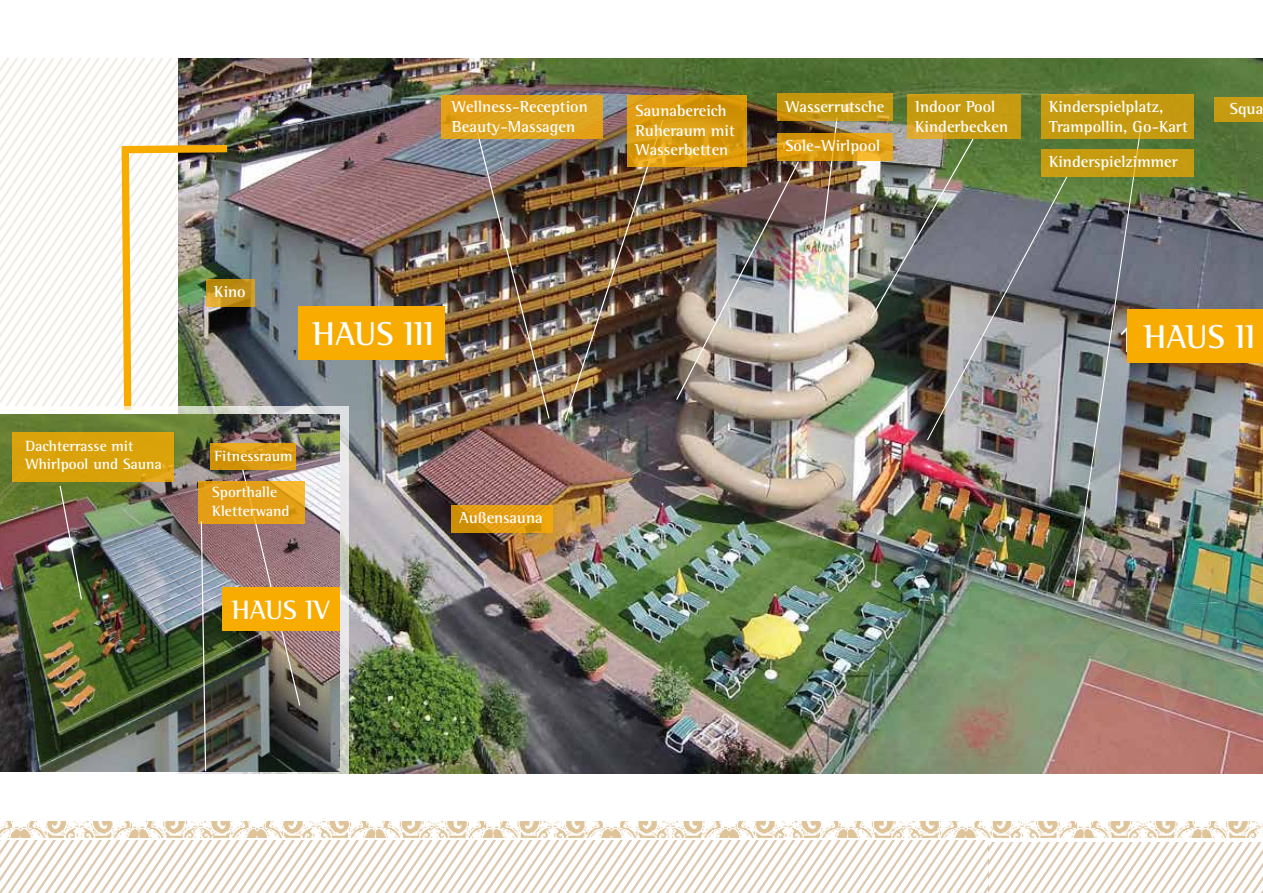
<style>
.page{position:relative;width:1263px;height:893px;background:#fff}
.page>*{position:absolute;margin:0;border:0;box-sizing:border-box;transform-origin:0 0}
.t1{font:700 33.9px "Rotis Semi Serif";color:#fff}
.t2{font:700 27.3px "Rotis Semi Serif";color:#fff}
.t3{font:700 16.35px/19.6px "Rotis Semi Serif";color:#fff}
.t4{font:700 15.15px/19.2px "Rotis Semi Serif";color:#fff}
.t5{font:700 13.2px "Rotis Semi Serif";color:#fff}
</style>
<div class="page">
<svg style="left:0;top:59px;width:116px;height:347px"></svg>
<img style="left:0;top:821px;width:1263px;height:16px">
<svg style="left:0;top:840px;width:1263px;height:53px"></svg>
<img style="left:249px;top:59px;width:1014px;height:715px">
<img style="left:869px;top:131px;width:394px;height:597px">
<img style="left:675px;top:160px;width:125px;height:241px">
<img style="left:817px;top:121px;width:21px;height:156px">
<img style="left:564px;top:118px;width:100px;height:304px">
<img style="left:476px;top:139px;width:74px;height:281px">
<svg style="left:627px;top:95px;width:120px;height:71px;background:#da9a0e"></svg>
<div style="left:441px;top:95px;width:162px;height:44px;background:#e0a31c"></div>
<div style="left:1127px;top:309px;width:136px;height:53px;background:#f8ac00"></div>
<div style="left:299px;top:306px;width:146px;height:54px;background:#f8ac00"></div>
<div style="left:1214px;top:97px;width:49px;height:24px;background:#c89d13"></div>
<div style="left:1041px;top:94px;width:152px;height:45px;background:#c59b10"></div>
<svg style="left:907px;top:94px;width:114px;height:45px;background:#c89b13"></svg>
<div style="left:1041px;top:149px;width:152px;height:28px;background:#c69c11"></div>
<svg style="left:777px;top:94px;width:115px;height:27px;background:#c79911"></svg>
<svg style="left:249px;top:279px;width:6px;height:27px"></svg>
<svg style="left:451px;top:505px;width:102px;height:28px;background:#df9b0f"></svg>
<svg style="left:777px;top:133px;width:115px;height:28px;background:#db9c10"></svg>
<svg style="left:0;top:407px;width:349px;height:367px"></svg>
<img style="left:0;top:414px;width:339px;height:357px">
<img style="left:241px;top:468px;width:60px;height:239px">
<svg style="left:198px;top:481px;width:107px;height:43px;background:#e4a118"></svg>
<div style="left:12px;top:432px;width:162px;height:50px;background:#daa20a"></div>
<svg style="left:210px;top:443px;width:86px;height:26px;background:#d99a10"></svg>
<div style="left:222px;top:587px;width:117px;height:43px;background:#f8ac00"></div>
<img style="left:59px;top:484px;width:24px;height:117px">
<img style="left:200px;top:520px;width:7px;height:252px">
<img style="left:116px;top:59px;width:133px;height:358px">
<p class="t3" style="left:452px;top:97px;width:137px">Wellness-Reception<br>Beauty-Massagen</p>
<p class="t3" style="left:635px;top:101px;width:101px">Saunabereich<br>Ruheraum mit<br>Wasserbetten</p>
<p class="t3" style="left:785px;top:97px;width:101px">Wasserrutsche</p>
<p class="t3" style="left:785px;top:135px;width:97px">Sole-Wirlpool</p>
<p class="t3" style="left:915px;top:97px;width:94px">Indoor Pool<br>Kinderbecken</p>
<p class="t3" style="left:1049px;top:97px;width:116px">Kinderspielplatz,</p>
<p class="t3" style="left:1230px;top:99px;width:35px">Squa</p>
<p class="t3" style="left:1049px;top:116px;width:140px">Trampollin, Go-Kart</p>
<p class="t3" style="left:1049px;top:151px;width:130px">Kinderspielzimmer</p>
<p class="t3" style="left:214px;top:282px;width:33px">Kino</p>
<h1 class="t1" style="left:312px;top:313px;width:123px">HAUS III</h1>
<h1 class="t1" style="left:1144px;top:316px;width:113px">HAUS II</h1>
<p class="t4" style="left:26px;top:437px;width:138px;line-height:18.1px">Dachterrasse mit<br>Whirlpool und Sauna</p>
<p class="t4" style="left:214px;top:446px;width:80px">Fitnessraum</p>
<p class="t5" style="left:9px;top:458px;width:69px">Fitnessraum</p>
<p class="t4" style="left:212px;top:482px;width:79px">Sporthalle<br>Kletterwand</p>
<p class="t3" style="left:459px;top:507px;width:85px">Außensauna</p>
<h2 class="t2" style="left:232px;top:593px;width:100px">HAUS IV</h2>
</div>
